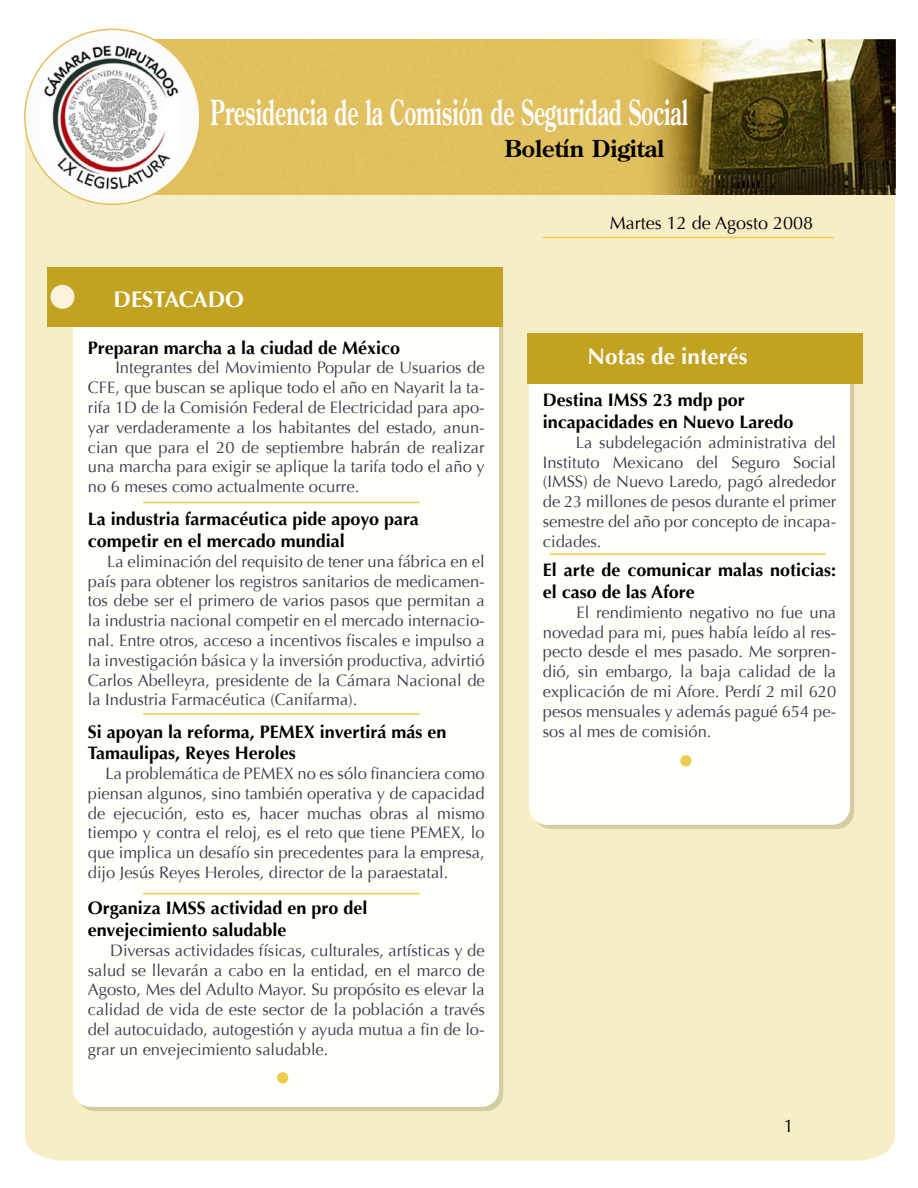
<style>
.page{position:relative;width:918px;height:1188px;background:#fff}
.page>*{position:absolute;margin:0;border:0;box-sizing:border-box;transform-origin:0 0}
.t1{font:700 34.5px "Century Old Style Std";color:#fffcfc;scale:.6 1}
.t2{font:700 23.4px "Century Old Style Std";color:#000}
.t3{font:700 22.5px "Optima";color:#fffcfc}
.t4{font:700 18px/21.6px "Optima";color:#000}
.t5{font:18px "Optima";color:#000}
.t6{font:16.5px/19.8px "Optima";color:#3e384a;text-align:justify}
</style>
<div class="page">
<div style="left:25px;top:195px;width:870px;height:966px;background:#f7edc7"></div>
<div style="left:73px;top:289px;width:426px;height:818px;background:#fffffa;border-radius:17px"></div>
<div style="left:47px;top:267px;width:456px;height:60px;background:#c2a321"></div>
<div style="left:50px;top:285px;width:24px;height:24px;background:#faf2d9;border-radius:50%"></div>
<div style="left:529px;top:345px;width:321px;height:480px;background:#fffffa;border-radius:18px"></div>
<div style="left:527px;top:333px;width:336px;height:51px;background:#c2a321"></div>
<img style="left:201px;top:40px;width:695px;height:155px">
<svg style="left:24px;top:29px;width:177px;height:176px"></svg>
<img style="left:42px;top:45px;width:138px;height:146px">
<hr style="left:143px;top:502px;width:277px;height:1px;background:#ebcc4d">
<div style="left:277px;top:1072px;width:11px;height:11px;background:#ebcc4d;border-radius:50%"></div>
<div style="left:680px;top:755px;width:12px;height:11px;background:#ebcc4d;border-radius:50%"></div>
<hr style="left:543px;top:237px;width:290px;height:1px;background:#ebcc4d">
<hr style="left:143px;top:893px;width:277px;height:1px;background:#ebcc4d">
<hr style="left:143px;top:713px;width:277px;height:2px;background:#ebcc4d">
<hr style="left:550px;top:553px;width:276px;height:2px;background:#ebcc4d">
<p class="t1" style="left:210px;top:90px;width:798px">Presidencia de la Comisión de Seguridad Social</p>
<p class="t2" style="left:504px;top:133px;width:161px">Boletín Digital</p>
<p class="t3" style="left:113px;top:287px;width:132px">DESTACADO</p>
<p class="t5" style="left:610px;top:213px;width:205px">Martes 12 de Agosto 2008</p>
<p class="t4" style="left:88px;top:337px;width:314px">Preparan marcha a la ciudad de México</p>
<p class="t6" style="left:88px;top:358px;width:398px;text-indent:27px">Integrantes del Movimiento Popular de Usuarios de CFE, que buscan se aplique todo el año en Nayarit la ta&shy;rifa 1D de la Comisión Federal de Electricidad para apo&shy;yar verdaderamente a los habitantes del estado, anun&shy;cian que para el 20 de septiembre habrán de realizar una marcha para exigir se aplique la tarifa todo el año y no 6 meses como actualmente ocurre.</p>
<p class="t3" style="left:587px;top:344px;width:162px">Notas de interés</p>
<p class="t4" style="left:543px;top:390px;width:252px">Destina IMSS 23 mdp por incapacidades en Nuevo Laredo</p>
<p class="t6" style="left:543px;top:432px;width:295px;text-indent:33px">La subdelegación administrativa del Instituto Mexicano del Seguro Social (IMSS) de Nuevo Laredo, pagó alrededor de 23 millones de pesos durante el primer semestre del año por concepto de incapa&shy;cidades.</p>
<p class="t4" style="left:88px;top:509px;width:333px">La industria farmacéutica pide apoyo para competir en el mercado mundial</p>
<p class="t6" style="left:88px;top:552px;width:398px;text-indent:19px">La eliminación del requisito de tener una fábrica en el país para obtener los registros sanitarios de medicamen&shy;tos debe ser el primero de varios pasos que permitan a la industria nacional competir en el mercado internacio&shy;nal. Entre otros, acceso a incentivos fiscales e impulso a la investigación básica y la inversión productiva, advirtió Carlos Abelleyra, presidente de la Cámara Nacional de la Industria Farmacéutica (Canifarma).</p>
<p class="t4" style="left:543px;top:560px;width:295px">El arte de comunicar malas noticias: el caso de las Afore</p>
<p class="t6" style="left:543px;top:603px;width:295px;text-indent:34px">El rendimiento negativo no fue una novedad para mi, pues había leído al res&shy;pecto desde el mes pasado. Me sorpren&shy;dió, sin embargo, la baja calidad de la explicación de mi Afore. Perdí 2 mil 620 pesos mensuales y además pagué 654 pe&shy;sos al mes de comisión.</p>
<p class="t4" style="left:88px;top:721px;width:360px">Si apoyan la reforma, PEMEX invertirá más en<br>Tamaulipas, Reyes Heroles</p>
<p class="t6" style="left:88px;top:764px;width:398px;text-indent:18px">La problemática de PEMEX no es sólo financiera como piensan algunos, sino también operativa y de capacidad de ejecución, esto es, hacer muchas obras al mismo tiempo y contra el reloj, es el reto que tiene PEMEX, lo que implica un desafío sin precedentes para la empresa, dijo Jesús Reyes Heroles, director de la paraestatal.</p>
<p class="t4" style="left:88px;top:898px;width:281px">Organiza IMSS actividad en pro del envejecimiento saludable</p>
<p class="t6" style="left:88px;top:941px;width:398px;text-indent:22px">Diversas actividades físicas, culturales, artísticas y de salud se llevarán a cabo en la entidad, en el marco de Agosto, Mes del Adulto Mayor. Su propósito es elevar la calidad de vida de este sector de la población a través del autocuidado, autogestión y ayuda mutua a fin de lo&shy;grar un envejecimiento saludable.</p>
<p class="t5" style="left:784px;top:1115px;width:12px">1</p>
</div>
